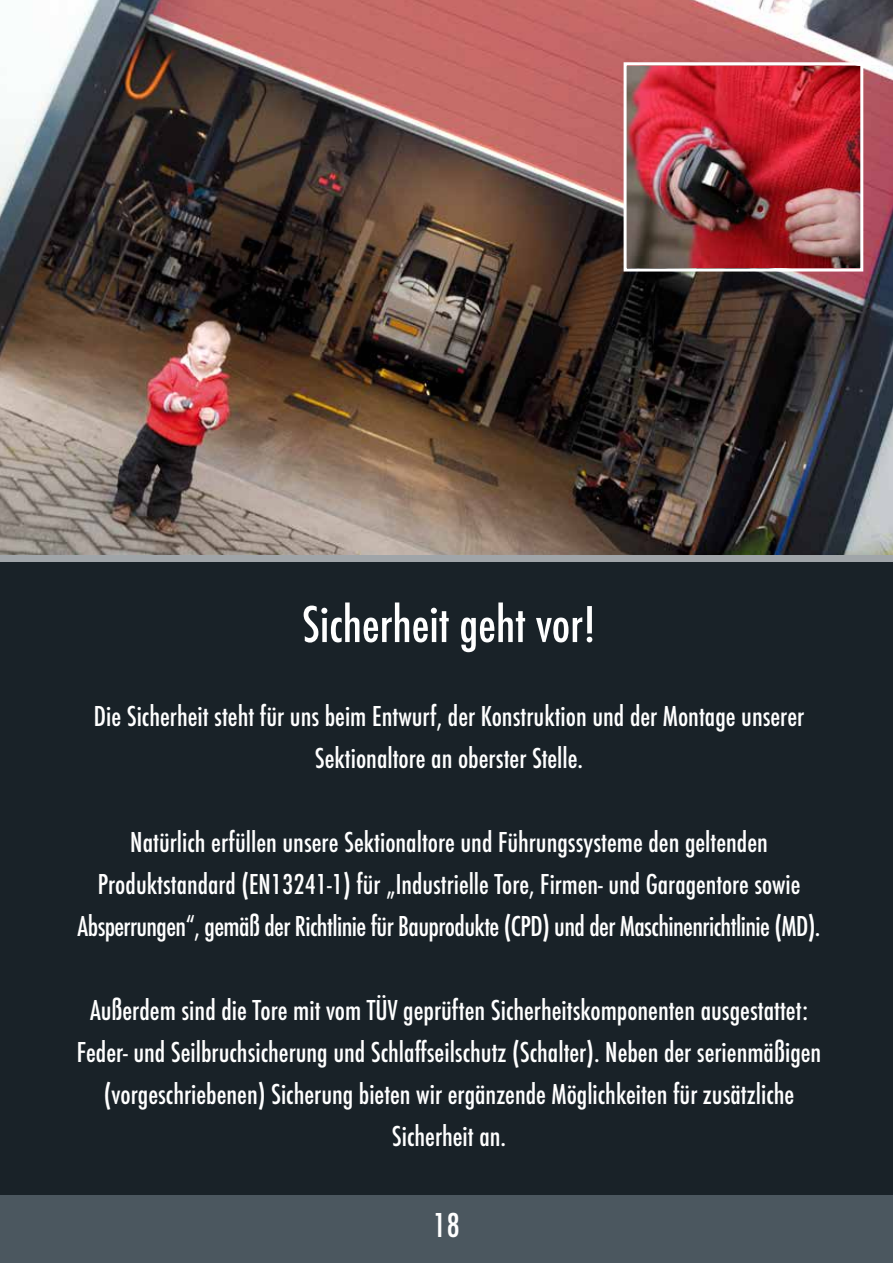
<style>
.page{position:relative;width:893px;height:1263px;background:#192228}
.page>*{position:absolute;margin:0;border:0;box-sizing:border-box;transform-origin:0 0}
.t1{font:500 54px "Futura Con";color:#fff}
.t2{font:500 36px "Futura Con";color:#fff}
.t3{font:500 30px/42px "Futura Con";color:#fff;text-align:center}
</style>
<div class="page">
<svg style="left:0;top:554px;width:893px;height:7px;background:#9a9ea0"></svg>
<div style="left:0;top:1195px;width:893px;height:68px;background:#4b575f"></div>
<img style="left:0;top:0;width:893px;height:554px">
<img style="left:628px;top:66px;width:231px;height:201px">
<div style="left:624px;top:62px;width:239px;height:209px;border:3px solid #fff"></div>
<h1 class="t1" style="left:302px;top:594px;width:296px">Sicherheit geht vor!</h1>
<p class="t3" style="left:94px;top:695px;width:712px">Die Sicherheit steht für uns beim Entwurf, der Konstruktion und der Montage unserer<br>Sektionaltore an oberster Stelle.</p>
<p class="t3" style="left:78px;top:821px;width:744px">Natürlich erfüllen unsere Sektionaltore und Führungssysteme den geltenden<br>Produktstandard (EN13241-1) für „Industrielle Tore, Firmen- und Garagentore sowie<br>Absperrungen“, gemäß der Richtlinie für Bauprodukte (CPD) und der Maschinenrichtlinie (MD).</p>
<p class="t3" style="left:77px;top:989px;width:746px">Außerdem sind die Tore mit vom TÜV geprüften Sicherheitskomponenten ausgestattet:<br>Feder- und Seilbruchsicherung und Schlaffseilschutz (Schalter). Neben der serienmäßigen (vorgeschriebenen) Sicherung bieten wir ergänzende Möglichkeiten für zusätzliche Sicherheit an.</p>
<p class="t2" style="left:433px;top:1205px;width:29px">18</p>
</div>
